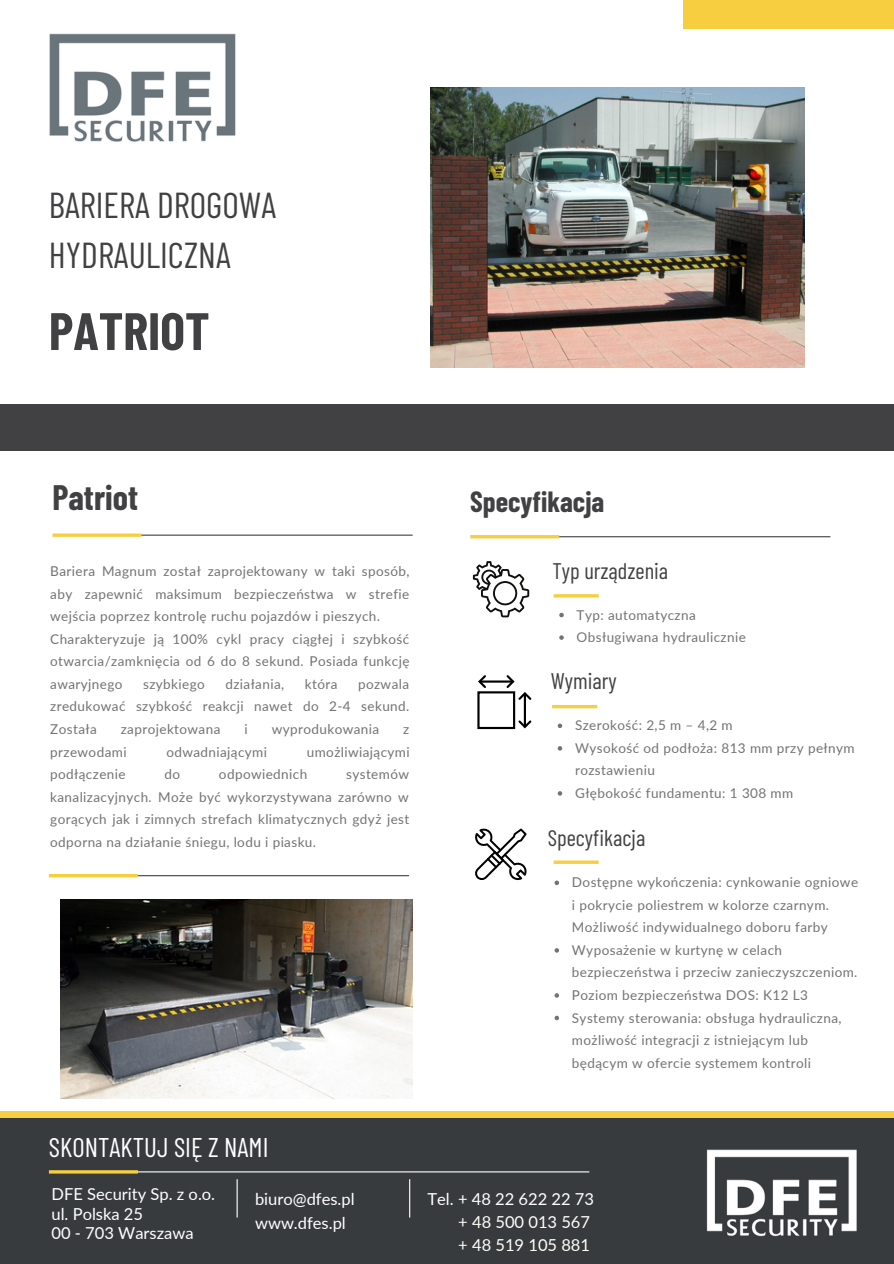
<style>
.page{position:relative;width:894px;height:1264px;background:#fff}
.page>*{position:absolute;margin:0;border:0;box-sizing:border-box;transform-origin:0 0}
.t1{font:700 52.5px "Barlow Condensed";color:#414042}
.t2{font:36px "Barlow Condensed";color:#414042}
.t3{font:700 34.5px "Barlow Condensed";color:#414042}
.t4{font:700 28.5px "Barlow Condensed";color:#414042}
.t5{font:27px "Barlow Condensed";color:#fff}
.t6{font:22.5px "Barlow Condensed";color:#414042}
.t7{font:16.5px "Lato";color:#fff}
.t8{font:16.5px "Lato";color:#fefef8}
.t9{font:13.5px/22.5px "Lato";letter-spacing:.03em;color:#737373}
</style>
<div class="page">
<div style="left:0;top:404px;width:893px;height:46px;background:#414042"></div>
<div style="left:0;top:1113px;width:893px;height:150px;background:#383b3d"></div>
<div style="left:0;top:1110px;width:893px;height:7px;background:#f6ce3f"></div>
<hr style="left:54px;top:534px;width:358px;height:1px;background:#414042">
<svg style="left:52px;top:533px;width:89px;height:4px"></svg>
<hr style="left:51px;top:1171px;width:538px;height:1px;background:#fff">
<hr style="left:49px;top:1170px;width:89px;height:3px;background:#f6ce3f">
<hr style="left:236px;top:1179px;width:2px;height:38px;background:#fff">
<hr style="left:409px;top:1179px;width:1px;height:38px;background:#fff">
<img style="left:49px;top:33px;width:187px;height:109px">
<img style="left:706px;top:1149px;width:151px;height:88px">
<div style="left:683px;top:0;width:210px;height:29px;background:#f6ce3f"></div>
<hr style="left:472px;top:536px;width:358px;height:1px;background:#414042">
<hr style="left:470px;top:535px;width:89px;height:3px;background:#f6ce3f">
<hr style="left:553px;top:594px;width:45px;height:3px;background:#f6ce3f">
<svg style="left:473px;top:561px;width:56px;height:56px"></svg>
<svg style="left:559px;top:612px;width:4px;height:5px"></svg>
<svg style="left:559px;top:635px;width:4px;height:5px"></svg>
<div style="left:477px;top:691px;width:38px;height:38px;border:2px solid #000"></div>
<svg style="left:518px;top:720px;width:13px;height:9px"></svg>
<hr style="left:523px;top:693px;width:3px;height:33px;background:#000">
<svg style="left:504px;top:675px;width:27px;height:27px"></svg>
<svg style="left:478px;top:675px;width:10px;height:13px"></svg>
<hr style="left:480px;top:680px;width:32px;height:2px;background:#000">
<hr style="left:552px;top:705px;width:45px;height:3px;background:#f6ce3f">
<svg style="left:557px;top:723px;width:5px;height:5px"></svg>
<svg style="left:557px;top:746px;width:5px;height:4px"></svg>
<svg style="left:557px;top:791px;width:5px;height:4px"></svg>
<hr style="left:553px;top:860px;width:45px;height:3px;background:#f6ce3f">
<svg style="left:475px;top:828px;width:52px;height:52px"></svg>
<svg style="left:554px;top:880px;width:5px;height:5px"></svg>
<svg style="left:554px;top:948px;width:5px;height:4px"></svg>
<svg style="left:554px;top:993px;width:5px;height:4px"></svg>
<svg style="left:554px;top:1015px;width:5px;height:5px"></svg>
<hr style="left:51px;top:875px;width:358px;height:1px;background:#414042">
<hr style="left:49px;top:874px;width:89px;height:3px;background:#f6ce3f">
<img style="left:61px;top:899px;width:351px;height:199px">
<img style="left:430px;top:87px;width:374px;height:281px">
<p class="t2" style="left:49px;top:182px;width:229px">BARIERA DROGOWA</p>
<p class="t2" style="left:49px;top:231px;width:183px">HYDRAULICZNA</p>
<p class="t1" style="left:49px;top:297px;width:162px">PATRIOT</p>
<p class="t3" style="left:52px;top:475px;width:87px">Patriot</p>
<p class="t9" style="left:50px;top:560px;width:361px;text-align:justify">Bariera Magnum został zaprojektowany w taki sposób, aby zapewnić maksimum bezpieczeństwa w strefie wejścia poprzez kontrolę ruchu pojazdów i pieszych.</p>
<p class="t9" style="left:50px;top:627px;width:360px;text-align:justify">Charakteryzuje ją 100% cykl pracy ciągłej i szybkość otwarcia/zamknięcia od 6 do 8 sekund. Posiada funkcję awaryjnego</p>
<p class="t9" style="left:50px;top:672px;width:360px;text-align:justify;text-indent:308px">pozwala zredukować szybkość reakcji nawet do 2-4 sekund.<br>Została</p>
<p class="t9" style="left:143px;top:672px;width:63px">szybkiego</p>
<p class="t9" style="left:225px;top:672px;width:60px">działania,</p>
<p class="t9" style="left:305px;top:672px;width:34px">która</p>
<p class="t9" style="left:121px;top:717px;width:101px">zaprojektowana</p>
<p class="t9" style="left:244px;top:717px;width:5px">i</p>
<p class="t9" style="left:271px;top:717px;width:109px">wyprodukowania</p>
<p class="t9" style="left:403px;top:717px;width:8px">z</p>
<p class="t9" style="left:50px;top:740px;width:78px">przewodami</p>
<p class="t9" style="left:166px;top:740px;width:102px">odwadniającymi</p>
<p class="t9" style="left:307px;top:740px;width:104px">umożliwiającymi</p>
<p class="t9" style="left:50px;top:762px;width:77px">podłączenie</p>
<p class="t9" style="left:164px;top:762px;width:17px">do</p>
<p class="t9" style="left:219px;top:762px;width:90px">odpowiednich</p>
<p class="t9" style="left:50px;top:762px;width:360px;text-align:justify;text-indent:296px">systemów kanalizacyjnych. Może być wykorzystywana zarówno w gorących jak i zimnych strefach klimatycznych gdyż jest odporna na działanie śniegu, lodu i piasku.</p>
<p class="t4" style="left:470px;top:484px;width:135px">Specyfikacja</p>
<p class="t6" style="left:552px;top:556px;width:117px">Typ urządzenia</p>
<p class="t9" style="left:576px;top:603px;width:121px">Typ: automatyczna</p>
<p class="t9" style="left:576px;top:625px;width:171px">Obsługiwana hydraulicznie</p>
<p class="t6" style="left:550px;top:667px;width:67px">Wymiary</p>
<p class="t9" style="left:575px;top:714px;width:159px">Szerokość: 2,5 m – 4,2 m</p>
<p class="t9" style="left:575px;top:736px;width:281px">Wysokość od podłoża: 813 mm przy pełnym rozstawieniu</p>
<p class="t9" style="left:575px;top:781px;width:220px">Głębokość fundamentu: 1 308 mm</p>
<p class="t6" style="left:547px;top:824px;width:99px">Specyfikacja</p>
<p class="t9" style="left:571px;top:870px;width:288px">Dostępne wykończenia: cynkowanie ogniowe i pokrycie poliestrem w kolorze czarnym.<br>Możliwość indywidualnego doboru farby</p>
<p class="t9" style="left:571px;top:938px;width:287px">Wyposażenie w kurtynę w celach bezpieczeństwa i przeciw zanieczyszczeniom.</p>
<p class="t9" style="left:571px;top:983px;width:237px">Poziom bezpieczeństwa DOS: K12 L3</p>
<p class="t9" style="left:571px;top:1006px;width:271px">Systemy sterowania: obsługa hydrauliczna, możliwość integracji z istniejącym lub będącym w ofercie systemem kontroli</p>
<p class="t5" style="left:49px;top:1129px;width:221px">SKONTAKTUJ SIĘ Z NAMI</p>
<p class="t7" style="left:51px;top:1184px;width:165px">DFE Security Sp. z o.o.</p>
<p class="t7" style="left:51px;top:1203px;width:93px">ul. Polska 25</p>
<p class="t7" style="left:51px;top:1222px;width:143px">00 - 703 Warszawa</p>
<p class="t7" style="left:255px;top:1188px;width:101px">biuro@dfes.pl</p>
<p class="t7" style="left:427px;top:1188px;width:168px">Tel. + 48 22 622 22 73</p>
<p class="t7" style="left:255px;top:1212px;width:92px">www.dfes.pl</p>
<p class="t8" style="left:458px;top:1211px;width:133px">+ 48 500 013 567</p>
<p class="t8" style="left:458px;top:1234px;width:133px">+ 48 519 105 881</p>
</div>
